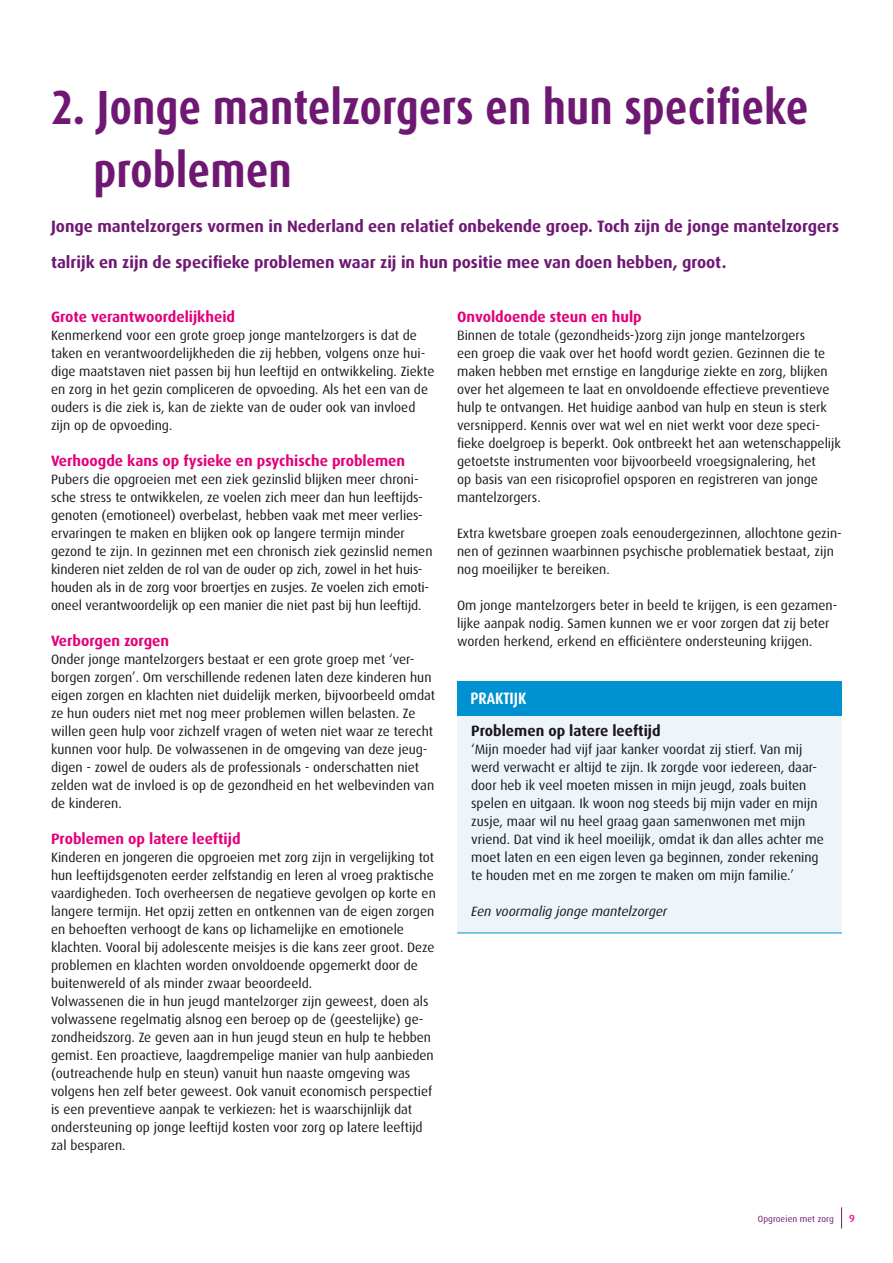
<style>
.page{position:relative;width:893px;height:1263px;background:#fff}
.page>*{position:absolute;margin:0;border:0;box-sizing:border-box;transform-origin:0 0}
.t1{font:700 48px/63px "Dax Condensed";color:#6e1873}
.t2{font:700 16.5px/36px "Dax OT";color:#6e1873}
.t3{font:700 16.5px "Dax Condensed";color:#fff}
.t4{font:700 15px "Dax OT";color:#e2007a}
.t5{font:700 15px "Dax OT";color:#1a171b}
.t6{font:13.5px/18px "Dax OT";color:#1a171b}
.t7{font:italic 13.5px "Dax OT";color:#1a171b}
.t8{font:500 10.5px "Dax OT";color:#e2007a}
.t9{font:9px "Dax OT";letter-spacing:.01em;color:#6e1873}
</style>
<div class="page">
<svg style="left:841px;top:1207px;width:1px;height:21px"></svg>
<div style="left:457px;top:699px;width:385px;height:233px;background:#edf4fa"></div>
<div style="left:457px;top:681px;width:385px;height:35px;background:#0092d0"></div>
<hr style="left:457px;top:932px;width:385px;height:1px;background:#0092d0">
<h1 class="t1" style="left:94px;top:76px;width:717px;text-indent:-43px">2. Jonge mantelzorgers en hun specifieke problemen</h1>
<p class="t2" style="left:51px;top:208px;width:790px">Jonge mantelzorgers vormen in Nederland een relatief onbekende groep. Toch zijn de jonge mantelzorgers talrijk en zijn de specifieke problemen waar zij in hun positie mee van doen hebben, groot.</p>
<p class="t4" style="left:51px;top:307px;width:186px">Grote verantwoordelijkheid</p>
<p class="t6" style="left:51px;top:326px;width:385px">Kenmerkend voor een grote groep jonge mantelzorgers is dat de taken en verantwoordelijkheden die zij hebben, volgens onze hui&shy;dige maatstaven niet passen bij hun leeftijd en ontwikkeling. Ziekte en zorg in het gezin compliceren de opvoeding. Als het een van de ouders is die ziek is, kan de ziekte van de ouder ook van invloed zijn op de opvoeding.</p>
<p class="t4" style="left:51px;top:451px;width:356px">Verhoogde kans op fysieke en psychische problemen</p>
<p class="t6" style="left:51px;top:470px;width:383px">Pubers die opgroeien met een ziek gezinslid blijken meer chroni&shy;sche stress te ontwikkelen, ze voelen zich meer dan hun leeftijds&shy;genoten (emotioneel) overbelast, hebben vaak met meer verlies&shy;ervaringen te maken en blijken ook op langere termijn minder gezond te zijn. In gezinnen met een chronisch ziek gezinslid nemen kinderen niet zelden de rol van de ouder op zich, zowel in het huis&shy;houden als in de zorg voor broertjes en zusjes. Ze voelen zich emoti&shy;oneel verantwoordelijk op een manier die niet past bij hun leeftijd.</p>
<p class="t4" style="left:51px;top:631px;width:120px">Verborgen zorgen</p>
<p class="t6" style="left:51px;top:650px;width:386px">Onder jonge mantelzorgers bestaat er een grote groep met ‘ver&shy;borgen zorgen’. Om verschillende redenen laten deze kinderen hun eigen zorgen en klachten niet duidelijk merken, bijvoorbeeld omdat ze hun ouders niet met nog meer problemen willen belasten. Ze willen geen hulp voor zichzelf vragen of weten niet waar ze terecht kunnen voor hulp. De volwassenen in de omgeving van deze jeug&shy;digen - zowel de ouders als de professionals - onderschatten niet zelden wat de invloed is op de gezondheid en het welbevinden van de kinderen.</p>
<p class="t4" style="left:51px;top:829px;width:191px">Problemen op latere leeftijd</p>
<p class="t6" style="left:51px;top:848px;width:386px">Kinderen en jongeren die opgroeien met zorg zijn in vergelijking tot hun leeftijdsgenoten eerder zelfstandig en leren al vroeg praktische vaardigheden. Toch overheersen de negatieve gevolgen op korte en langere termijn. Het opzij zetten en ontkennen van de eigen zorgen en behoeften verhoogt de kans op lichamelijke en emotionele klachten. Vooral bij adolescente meisjes is die kans zeer groot. Deze problemen en klachten worden onvoldoende opgemerkt door de buitenwereld of als minder zwaar beoordeeld.<br>Volwassenen die in hun jeugd mantelzorger zijn geweest, doen als volwassene regelmatig alsnog een beroep op de (geestelijke) ge&shy;zondheidszorg. Ze geven aan in hun jeugd steun en hulp te hebben gemist. Een proactieve, laagdrempelige manier van hulp aanbieden (outreachende hulp en steun) vanuit hun naaste omgeving was volgens hen zelf beter geweest. Ook vanuit economisch perspectief is een preventieve aanpak te verkiezen: het is waarschijnlijk dat ondersteuning op jonge leeftijd kosten voor zorg op latere leeftijd zal besparen.</p>
<p class="t4" style="left:457px;top:307px;width:186px">Onvoldoende steun en hulp</p>
<p class="t6" style="left:457px;top:326px;width:385px">Binnen de totale (gezondheids-)zorg zijn jonge mantelzorgers<br>een groep die vaak over het hoofd wordt gezien. Gezinnen die te maken hebben met ernstige en langdurige ziekte en zorg, blijken over het algemeen te laat en onvoldoende effectieve preventieve hulp te ontvangen. Het huidige aanbod van hulp en steun is sterk versnipperd. Kennis over wat wel en niet werkt voor deze speci&shy;fieke doelgroep is beperkt. Ook ontbreekt het aan wetenschappelijk getoetste instrumenten voor bijvoorbeeld vroegsignalering, het<br>op basis van een risicoprofiel opsporen en registreren van jonge mantelzorgers.</p>
<p class="t6" style="left:457px;top:524px;width:386px">Extra kwetsbare groepen zoals eenoudergezinnen, allochtone gezin&shy;nen of gezinnen waarbinnen psychische problematiek bestaat, zijn nog moeilijker te bereiken.</p>
<p class="t6" style="left:457px;top:596px;width:382px">Om jonge mantelzorgers beter in beeld te krijgen, is een gezamen&shy;lijke aanpak nodig. Samen kunnen we er voor zorgen dat zij beter worden herkend, erkend en efficiëntere ondersteuning krijgen.</p>
<p class="t3" style="left:470px;top:689px;width:57px">Praktij k</p>
<p class="t5" style="left:471px;top:721px;width:191px">Problemen op latere leeftijd</p>
<p class="t6" style="left:471px;top:740px;width:354px">‘Mijn moeder had vijf jaar kanker voordat zij stierf. Van mij werd verwacht er altijd te zijn. Ik zorgde voor iedereen, daar&shy;door heb ik veel moeten missen in mijn jeugd, zoals buiten spelen en uitgaan. Ik woon nog steeds bij mijn vader en mijn zusje, maar wil nu heel graag gaan samenwonen met mijn vriend. Dat vind ik heel moeilijk, omdat ik dan alles achter me moet laten en een eigen leven ga beginnen, zonder rekening te houden met en me zorgen te maken om mijn familie.’</p>
<p class="t7" style="left:471px;top:902px;width:198px">Een voormalig jonge mantelzorger</p>
<p class="t9" style="left:758px;top:1213px;width:78px">Opgroeien met zorg</p>
<p class="t8" style="left:849px;top:1211px;width:7px">9</p>
</div>
